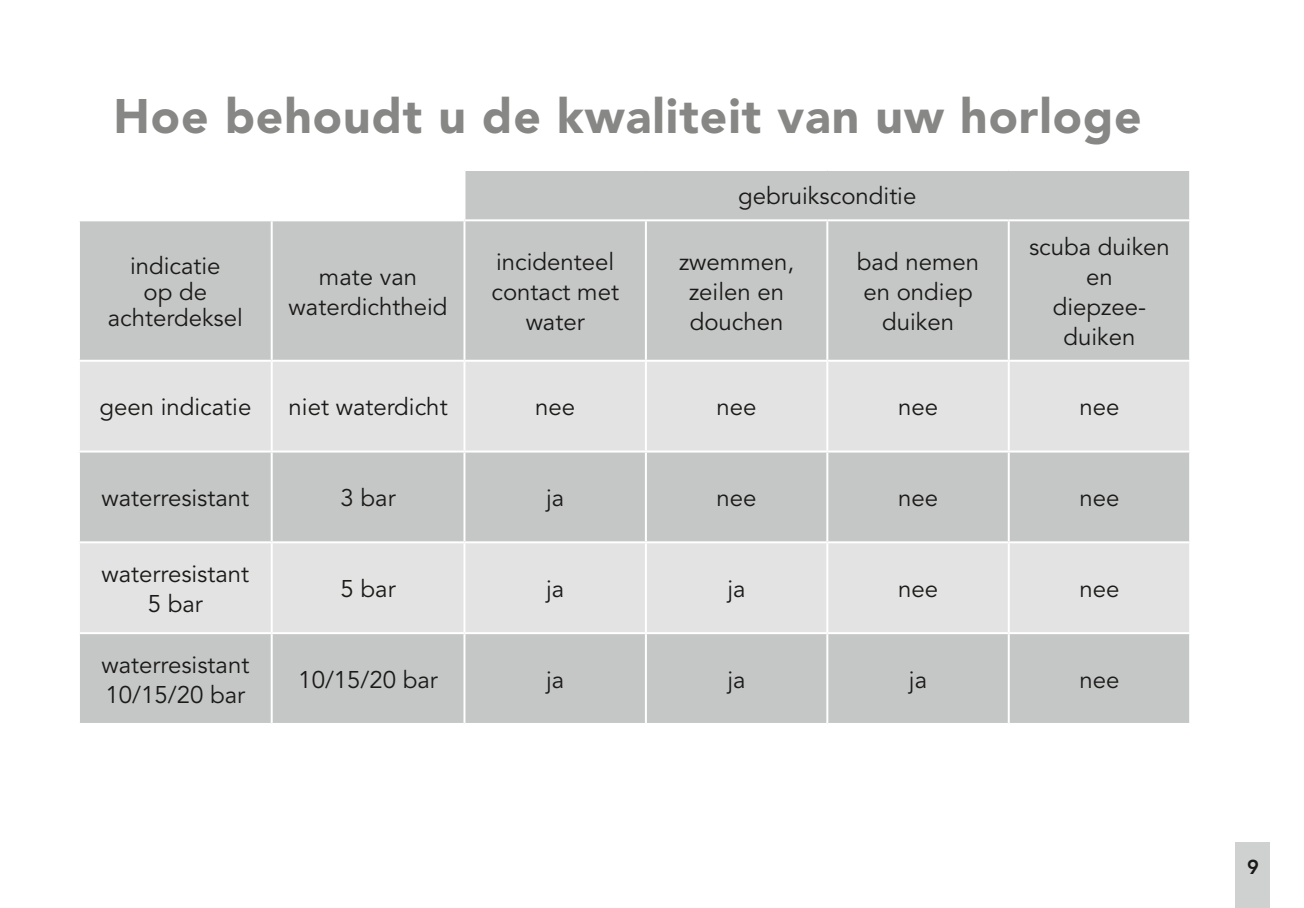
<style>
.page{position:relative;width:1304px;height:908px;background:#fff}
.page>*{position:absolute;margin:0;border:0;box-sizing:border-box;transform-origin:0 0}
.t1{font:900 48px "Avenir LT Std";letter-spacing:.02em;color:#878786}
.t2{font:24px/30px "Avenir LT";color:#1a1a18;text-align:center}
.t3{font:24px/26px "Avenir LT Std";color:#1a1a18;text-align:center}
.t4{font:800 20px "Avenir LT Std";color:#1a1a18}
</style>
<div class="page">
<div style="left:1236px;top:841px;width:34px;height:66px;background:#cfd0d0"></div>
<div style="left:80px;top:171px;width:1109px;height:551px;background:#c5c6c6"></div>
<svg style="left:80px;top:361px;width:1109px;height:271px;background:#d9d9d9"></svg>
<hr style="left:271px;top:171px;width:2px;height:48px;background:#fff">
<hr style="left:463px;top:171px;width:2px;height:48px;background:#fff">
<hr style="left:78px;top:219px;width:194px;height:2px;background:#fff">
<hr style="left:272px;top:219px;width:192px;height:2px;background:#fff">
<hr style="left:271px;top:221px;width:2px;height:138px;background:#fff">
<hr style="left:464px;top:219px;width:182px;height:2px;background:#fff">
<hr style="left:463px;top:221px;width:2px;height:138px;background:#fff">
<hr style="left:646px;top:219px;width:181px;height:2px;background:#fff">
<hr style="left:645px;top:221px;width:2px;height:138px;background:#fff">
<hr style="left:827px;top:219px;width:182px;height:2px;background:#fff">
<hr style="left:826px;top:221px;width:2px;height:138px;background:#fff">
<hr style="left:1009px;top:219px;width:182px;height:2px;background:#fff">
<hr style="left:1008px;top:221px;width:2px;height:138px;background:#fff">
<hr style="left:78px;top:359px;width:194px;height:2px;background:#fff">
<hr style="left:272px;top:359px;width:192px;height:2px;background:#fff">
<hr style="left:271px;top:361px;width:2px;height:89px;background:#fff">
<hr style="left:464px;top:359px;width:182px;height:2px;background:#fff">
<hr style="left:463px;top:361px;width:2px;height:89px;background:#fff">
<hr style="left:646px;top:359px;width:181px;height:2px;background:#fff">
<hr style="left:645px;top:361px;width:2px;height:89px;background:#fff">
<hr style="left:827px;top:359px;width:182px;height:2px;background:#fff">
<hr style="left:826px;top:361px;width:2px;height:89px;background:#fff">
<hr style="left:1009px;top:359px;width:182px;height:2px;background:#fff">
<hr style="left:1008px;top:361px;width:2px;height:89px;background:#fff">
<hr style="left:78px;top:450px;width:194px;height:2px;background:#fff">
<hr style="left:272px;top:450px;width:192px;height:2px;background:#fff">
<hr style="left:271px;top:452px;width:2px;height:89px;background:#fff">
<hr style="left:464px;top:450px;width:182px;height:2px;background:#fff">
<hr style="left:463px;top:452px;width:2px;height:89px;background:#fff">
<hr style="left:646px;top:450px;width:181px;height:2px;background:#fff">
<hr style="left:645px;top:452px;width:2px;height:89px;background:#fff">
<hr style="left:827px;top:450px;width:182px;height:2px;background:#fff">
<hr style="left:826px;top:452px;width:2px;height:89px;background:#fff">
<hr style="left:1009px;top:450px;width:182px;height:2px;background:#fff">
<hr style="left:1008px;top:452px;width:2px;height:89px;background:#fff">
<hr style="left:78px;top:541px;width:194px;height:2px;background:#fff">
<hr style="left:272px;top:541px;width:192px;height:2px;background:#fff">
<hr style="left:271px;top:543px;width:2px;height:89px;background:#fff">
<hr style="left:464px;top:541px;width:182px;height:2px;background:#fff">
<hr style="left:463px;top:543px;width:2px;height:89px;background:#fff">
<hr style="left:646px;top:541px;width:181px;height:2px;background:#fff">
<hr style="left:645px;top:543px;width:2px;height:89px;background:#fff">
<hr style="left:827px;top:541px;width:182px;height:2px;background:#fff">
<hr style="left:826px;top:543px;width:2px;height:89px;background:#fff">
<hr style="left:1009px;top:541px;width:182px;height:2px;background:#fff">
<hr style="left:1008px;top:543px;width:2px;height:89px;background:#fff">
<hr style="left:78px;top:632px;width:194px;height:2px;background:#fff">
<hr style="left:272px;top:632px;width:192px;height:2px;background:#fff">
<hr style="left:271px;top:634px;width:2px;height:88px;background:#fff">
<hr style="left:464px;top:632px;width:182px;height:2px;background:#fff">
<hr style="left:463px;top:634px;width:2px;height:88px;background:#fff">
<hr style="left:646px;top:632px;width:181px;height:2px;background:#fff">
<hr style="left:645px;top:634px;width:2px;height:88px;background:#fff">
<hr style="left:827px;top:632px;width:182px;height:2px;background:#fff">
<hr style="left:826px;top:634px;width:2px;height:88px;background:#fff">
<hr style="left:1009px;top:632px;width:182px;height:2px;background:#fff">
<hr style="left:1008px;top:634px;width:2px;height:88px;background:#fff">
<h1 class="t1" style="left:113px;top:87px;width:1030px">Hoe behoudt u de kwaliteit van uw horloge</h1>
<p class="t3" style="left:108px;top:253px;width:137px">indicatie<br>op de achterdeksel</p>
<p class="t2" style="left:289px;top:262px;width:161px">mate van waterdichtheid</p>
<p class="t2" style="left:738px;top:182px;width:180px">gebruiksconditie</p>
<p class="t2" style="left:491px;top:247px;width:129px">incidenteel contact met water</p>
<p class="t2" style="left:679px;top:247px;width:117px">zwemmen, zeilen en douchen</p>
<p class="t2" style="left:857px;top:247px;width:124px">bad nemen en ondiep duiken</p>
<p class="t2" style="left:1029px;top:232px;width:142px">scuba duiken en<br>diepzee&shy;duiken</p>
<p class="t2" style="left:99px;top:392px;width:153px">geen indicatie</p>
<p class="t2" style="left:289px;top:392px;width:161px">niet waterdicht</p>
<p class="t2" style="left:535px;top:392px;width:42px">nee</p>
<p class="t2" style="left:717px;top:392px;width:42px">nee</p>
<p class="t2" style="left:898px;top:392px;width:42px">nee</p>
<p class="t2" style="left:1079px;top:392px;width:42px">nee</p>
<p class="t2" style="left:101px;top:483px;width:149px">waterresistant</p>
<p class="t2" style="left:341px;top:483px;width:57px">3 bar</p>
<p class="t2" style="left:546px;top:483px;width:20px">ja</p>
<p class="t2" style="left:717px;top:483px;width:42px">nee</p>
<p class="t2" style="left:898px;top:483px;width:42px">nee</p>
<p class="t2" style="left:1079px;top:483px;width:42px">nee</p>
<p class="t2" style="left:101px;top:559px;width:149px">waterresistant<br>5 bar</p>
<p class="t2" style="left:101px;top:649px;width:149px;text-align:left">waterresistant<br>10/15/20 bar</p>
<p class="t2" style="left:341px;top:574px;width:57px">5 bar</p>
<p class="t2" style="left:546px;top:574px;width:20px">ja</p>
<p class="t2" style="left:728px;top:574px;width:20px">ja</p>
<p class="t2" style="left:898px;top:574px;width:42px">nee</p>
<p class="t2" style="left:1079px;top:574px;width:42px">nee</p>
<p class="t2" style="left:298px;top:664px;width:141px">10/15/20 bar</p>
<p class="t2" style="left:546px;top:664px;width:20px">ja</p>
<p class="t2" style="left:728px;top:664px;width:20px">ja</p>
<p class="t2" style="left:909px;top:664px;width:20px">ja</p>
<p class="t2" style="left:1079px;top:664px;width:42px">nee</p>
<p class="t4" style="left:1247px;top:855px;width:13px">9</p>
</div>
